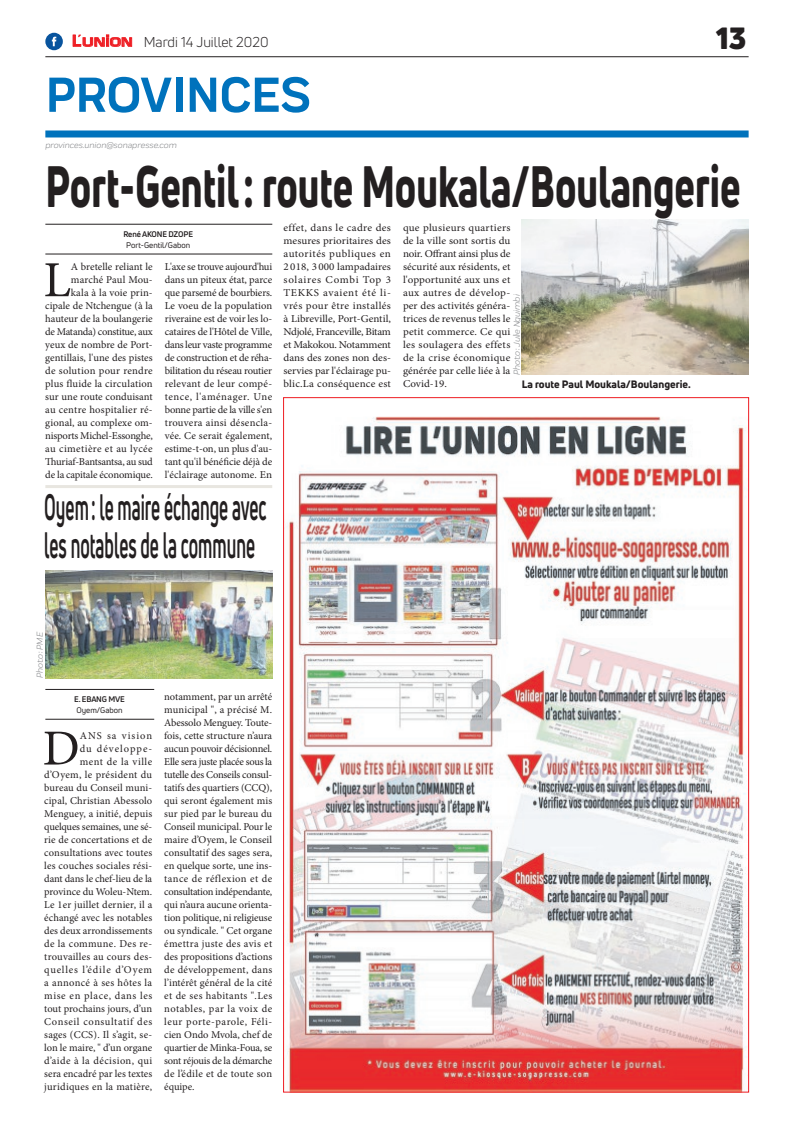
<style>
.page{position:relative;width:794px;height:1129px;background:#fff}
.page>*{position:absolute;margin:0;border:0;box-sizing:border-box;transform-origin:0 0}
.t1{font:800 57px "Uni Neue";color:#231f20;scale:.68 1}
.t2{font:700 51px "Praktika";color:#0072bc}
.t3{font:50.5px "Minion Pro";color:#231f20}
.t4{font:700 36px/38px "Uni Neue";color:#231f20;scale:.48 1}
.t5{font:900 30px "Uni Neue";color:#231f20}
.t6{font:14px "Uni Neue";color:#231f20}
.t7{font:10.5px/13px "Minion Pro";letter-spacing:.005em;color:#231f20;text-align:right}
.t8{font:10.5px/13px "Minion Pro";letter-spacing:.005em;color:#231f20;text-align:justify;scale:1.05 1}
.t9{font:800 10.5px "Uni Neue";color:#231f20}
.t10{font:italic 9px "Praktika";color:#818386}
.t11{font:8px "Uni Neue";color:#231f20}
.t12{font:700 8px "Uni Neue";letter-spacing:-.02em;color:#231f20}
.s1{font-family:"Eurostile";font-weight:600;font-size:15px;color:#ee1d23}
.s2{font-family:"Eurostile";font-weight:600;font-size:11.4px;color:#ee1d23}
</style>
<div class="page">
<div style="left:45px;top:130px;width:703px;height:7px;background:#0072bc"></div>
<hr style="left:45px;top:56px;width:703px;height:1px;background:#231f20">
<svg style="left:72px;top:34px;width:60px;height:13px"></svg>
<div style="left:45px;top:33px;width:18px;height:17px;background:#08549e;border-radius:50%"></div>
<svg style="left:52px;top:37px;width:4px;height:9px"></svg>
<img style="left:285px;top:416px;width:461px;height:674px">
<hr style="left:45px;top:253px;width:227px;height:1px;background:#231f20">
<hr style="left:45px;top:224px;width:227px;height:1px;background:#231f20">
<img style="left:522px;top:220px;width:226px;height:154px">
<hr style="left:45px;top:718px;width:109px;height:1px;background:#231f20">
<hr style="left:45px;top:689px;width:109px;height:1px;background:#231f20">
<hr style="left:45px;top:485px;width:227px;height:3px;background:#e8e6e0">
<img style="left:45px;top:570px;width:227px;height:108px">
<h3 class="t6" style="left:72px;top:33px;width:198px"><span class="s1">L</span><span class="s2">UNION</span> Mardi 14 Juillet 2020</h3>
<h2 class="t2" style="left:46px;top:54px;width:266px">PROVINCES</h2>
<p class="t10" style="left:45px;top:139px;width:133px">provinces.union@sonapresse.com</p>
<h3 class="t5" style="left:716px;top:17px;width:32px">13</h3>
<h1 class="t1" style="left:45px;top:148px;width:1024px">Port-Gentil: route Moukala/Boulangerie</h1>
<p class="t12" style="left:123px;top:229px;width:71px">René AKONE DZOPE</p>
<p class="t11" style="left:126px;top:240px;width:66px">Port-Gentil/Gabon</p>
<p class="t8" style="left:283px;top:221px;width:104px">effet, dans le cadre des mesures prioritaires des autorités publiques en 2 018, 3 000 lampadaires solaires Combi Top 3<br>TEKKS avaient été li&shy;vrés pour être installés à Libreville, Port-Gentil, Ndjolé, Franceville, Bitam et Makokou. Notamment dans des zones non des&shy;servies par l'éclairage pu&shy;blic.La conséquence est</p>
<p class="t8" style="left:403px;top:221px;width:104px">que plusieurs quartiers de la ville sont sortis du noir. Offrant ainsi plus de sécurité aux résidents, et l'opportunité aux uns et aux autres de dévelop&shy;per des activités généra&shy;trices de revenus telles le petit commerce. Ce qui les soulagera des effets de la crise économique générée par celle liée à la Covid-19.</p>
<p class="t7" style="left:45px;top:260px;width:109px">A bretelle reliant le marché Paul Mou-<br>kala à la voie prin&shy;cipale de Ntchengue (à la hauteur de la boulangerie de Matanda) constitue, aux yeux de nombre de Port&shy;gentillais, l'une des pistes de solution pour rendre plus fluide la circulation sur une route conduisant au centre hospitalier ré&shy;gional, au complexe om&shy;nisports Michel-Essonghe, au cimetière et au lycée<br>Thuriaf-Bantsantsa, au sud de la capitale économique.</p>
<p class="t7" style="left:165px;top:260px;width:109px;text-align:justify">L'axe se trouve aujourd'hui dans un piteux état, parce que parsemé de bourbiers.<br>Le voeu de la population riveraine est de voir les lo&shy;cataires de l'Hôtel de Ville, dans leur vaste programme de construction et de réha&shy;bilitation du réseau routier relevant de leur compé&shy;tence, l'aménager. Une bonne partie de la ville s'en trouvera ainsi désencla&shy;vée. Ce serait également, estime-t-on, un plus d'au&shy;tant qu'il bénéficie déjà de l'éclairage autonome. En</p>
<h3 class="t3" style="left:43px;top:246px;width:29px">L</h3>
<p class="t10" style="left:510px;top:375px;width:82px;rotate:-90deg">Photo : Julie Nguimbi</p>
<p class="t9" style="left:522px;top:377px;width:170px">La route Paul Moukala/Boulangerie.</p>
<h3 class="t4" style="left:44px;top:487px;width:465px">Oyem: le maire échange avec les notables de la commune</h3>
<p class="t10" style="left:34px;top:677px;width:47px;rotate:-90deg">Photo : PME</p>
<p class="t12" style="left:74px;top:694px;width:52px">E. EBANG MVE</p>
<p class="t11" style="left:76px;top:705px;width:48px">Oyem/Gabon</p>
<p class="t7" style="left:44px;top:728px;width:109px">ANS sa vision<br>du développe-<br>ment de la ville d’Oyem, le président du bureau du Conseil muni&shy;cipal, Christian Abessolo<br>Menguey, a initié, depuis quelques semaines, une sé&shy;rie de concertations et de consultations avec toutes les couches sociales rési&shy;dant dans le chef-lieu de la province du Woleu-Ntem.<br>Le 1er juillet dernier, il a échangé avec les notables des deux arrondissements de la commune. Des re&shy;trouvailles au cours des&shy;quelles l’édile d’Oyem a annoncé à ses hôtes la mise en place, dans les tout prochains jours, d’un<br>Conseil consultatif des sages (CCS). Il s’agit, se&shy;lon le maire, " d’un organe d’aide à la décision, qui sera encadré par les textes juridiques en la matière,</p>
<h3 class="t3" style="left:43px;top:714px;width:39px">D</h3>
<p class="t7" style="left:164px;top:689px;width:109px;text-align:justify">notamment, par un arrêté municipal ", a précisé M.<br>Abessolo Menguey. Toute&shy;fois, cette structure n’aura aucun pouvoir décisionnel.<br>Elle sera juste placée sous la tutelle des Conseils consul&shy;tatifs des quartiers (CCQ), qui seront également mis sur pied par le bureau du Conseil municipal. Pour le maire d’Oyem, le Conseil consultatif des sages sera, en quelque sorte, une ins&shy;tance de réflexion et de consultation indépendante, qui n’aura aucune orienta&shy;tion politique, ni religieuse ou syndicale. " Cet organe émettra juste des avis et des propositions d’actions de développement, dans l’intérêt général de la cité et de ses habitants ".Les notables, par la voix de leur porte-parole, Féli&shy;cien Ondo Mvola, chef de quartier de Minka-Foua, se sont réjouis de la démarche de l’édile et de toute son équipe.</p>
</div>
